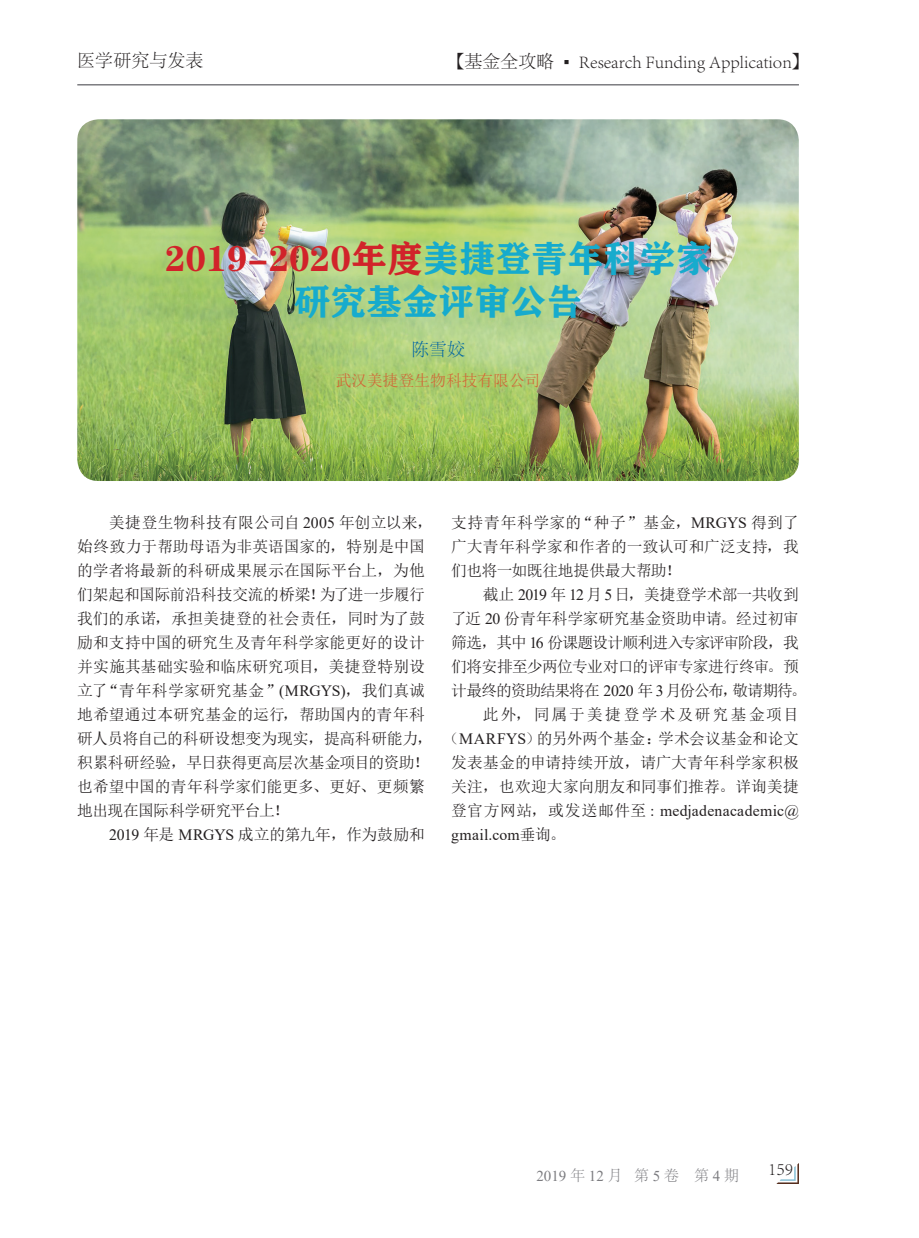
<style>
.page{position:relative;width:919px;height:1238px;background:#fff}
.page>*{position:absolute;margin:0;border:0;box-sizing:border-box;transform-origin:0 0}
.t1{font:36px/43.2px "FZCHSJW GB1 0";color:#16abcd;text-align:center}
.t2{font:300 18px "Adobe Song Std";color:#231f20}
.t3{font:300 18px "Adobe Song Std";color:#0065a4}
.t4{font:15.75px/24px "N Sim Sun";letter-spacing:-.005em;color:#231f20}
.t5{font:15.75px "N Sim Sun";letter-spacing:-.065em;color:#231f20}
.t6{font:15.75px/24px "Times New Roman";letter-spacing:.02em;color:#231f20}
.t7{font:15.75px "N Sim Sun";letter-spacing:-.045em;color:#231f20}
.t8{font:15.75px "N Sim Sun";letter-spacing:.14em;color:#231f20}
.t9{font:15.75px "N Sim Sun";color:#d26537}
.t10{font:15px "Times New Roman";color:#7c7c80}
.s1{font-family:"Adobe Fangsong Std";font-weight:400}
.s2{font-family:"Arial Narrow";font-weight:400}
.s3{color:#d1232a}
.s4{font-family:"Times New Roman"}
.s5{font-family:"N Sim Sun"}
.s6{font-family:"Adobe Song Std";font-weight:300}
</style>
<div class="page">
<hr style="left:77px;top:84px;width:721px;height:1px;background:#7c7c80">
<svg style="left:777px;top:1164px;width:21px;height:19px"></svg>
<img style="left:77px;top:119px;width:721px;height:362px">
<p class="t2" style="left:77px;top:51px;width:127px">医学研究与发表</p>
<p class="t2" style="left:446px;top:51px;width:365px"><span class="s1">【</span>基金全攻略 <span class="s2">▪</span> Research Funding Application<span class="s1">】</span></p>
<h1 class="t1" style="left:165px;top:237px;width:547px"><span class="s3">2019-2020年度</span>美捷登青年科学家研究基金评审公告</h1>
<p class="t3" style="left:411px;top:339px;width:55px">陈雪姣</p>
<p class="t9" style="left:335px;top:372px;width:206px">武汉美捷登生物科技有限公司</p>
<p class="t4" style="left:77px;top:510px;width:357px;text-indent:32px">美捷登生物科技有限公司自 <span class="s4">2005</span> 年创立以来，始终致力于帮助母语为非英语国家的，特别是中国的学者将最新的科研成果展示在国际平台上，为他们架起和国际前沿科技交流的桥梁！为了进一步履行我们的承诺，承担美捷登的社会责任，同时为了鼓励和支持中国的研究生及青年科学家能更好的设计并实施其基础实验和临床研究项目，美捷登特别设立了“青年科学家研究基金”<span class="s4">(MRGYS)</span>，我们真诚地希望通过本研究基金的运行，帮助国内的青年科研人员将自己的科研设想变为现实，提高科研能力，积累科研经验，早日获得更高层次基金项目的资助！也希望中国的青年科学家们能更多、更好、更频繁地出现在国际科学研究平台上！</p>
<p class="t4" style="left:109px;top:822px;width:317px"><span class="s4">2019</span> 年是 <span class="s4">MRGYS</span> 成立的第九年，作为鼓励和</p>
<p class="t4" style="left:451px;top:510px;width:349px;text-align:justify">支持青年科学家的“种子”基金，<span class="s4">MRGYS</span> 得到了广大青年科学家和作者的一致认可和广泛支持，我们也将一如既往地提供最大帮助！</p>
<p class="t4" style="left:483px;top:582px;width:317px">截止 <span class="s4">2019</span> 年 <span class="s4">12</span> 月<span class="s4">5</span> 日，美捷登学术部一共收到</p>
<p class="t4" style="left:451px;top:606px;width:349px">了近 <span class="s4">20</span> 份青年科学家研究基金资助申请。经过初审</p>
<p class="t5" style="left:451px;top:634px;width:349px">筛选，其中 <span class="s4">16</span> 份课题设计顺利进入专家评审阶段，我</p>
<p class="t7" style="left:451px;top:658px;width:349px">们将安排至少两位专业对口的评审专家进行终审。预</p>
<p class="t5" style="left:451px;top:682px;width:357px">计最终的资助结果将在 <span class="s4">2020</span> 年 <span class="s4">3</span> 月份公布，敬请期待。</p>
<p class="t8" style="left:483px;top:706px;width:317px">此外，同属于美捷登学术及研究基金项目</p>
<p class="t4" style="left:443px;top:726px;width:357px">（<span class="s4">MARFYS</span>）的另外两个基金：学术会议基金和论文</p>
<p class="t4" style="left:451px;top:750px;width:349px">发表基金的申请持续开放，请广大青年科学家积极</p>
<p class="t4" style="left:451px;top:774px;width:349px">关注，也欢迎大家向朋友和同事们推荐。详询美捷</p>
<p class="t6" style="left:451px;top:798px;width:349px"><span class="s5">登官方网站，或发送邮件至</span> : medjadenacademic@ gmail.com<span class="s5">垂询。</span></p>
<p class="t10" style="left:536px;top:1165px;width:204px">2019<span class="s6">年</span>12<span class="s6">月 第</span>5<span class="s6">卷 第</span>4<span class="s6">期</span></p>
<p class="t2" style="left:768px;top:1158px;width:26px">159</p>
</div>
